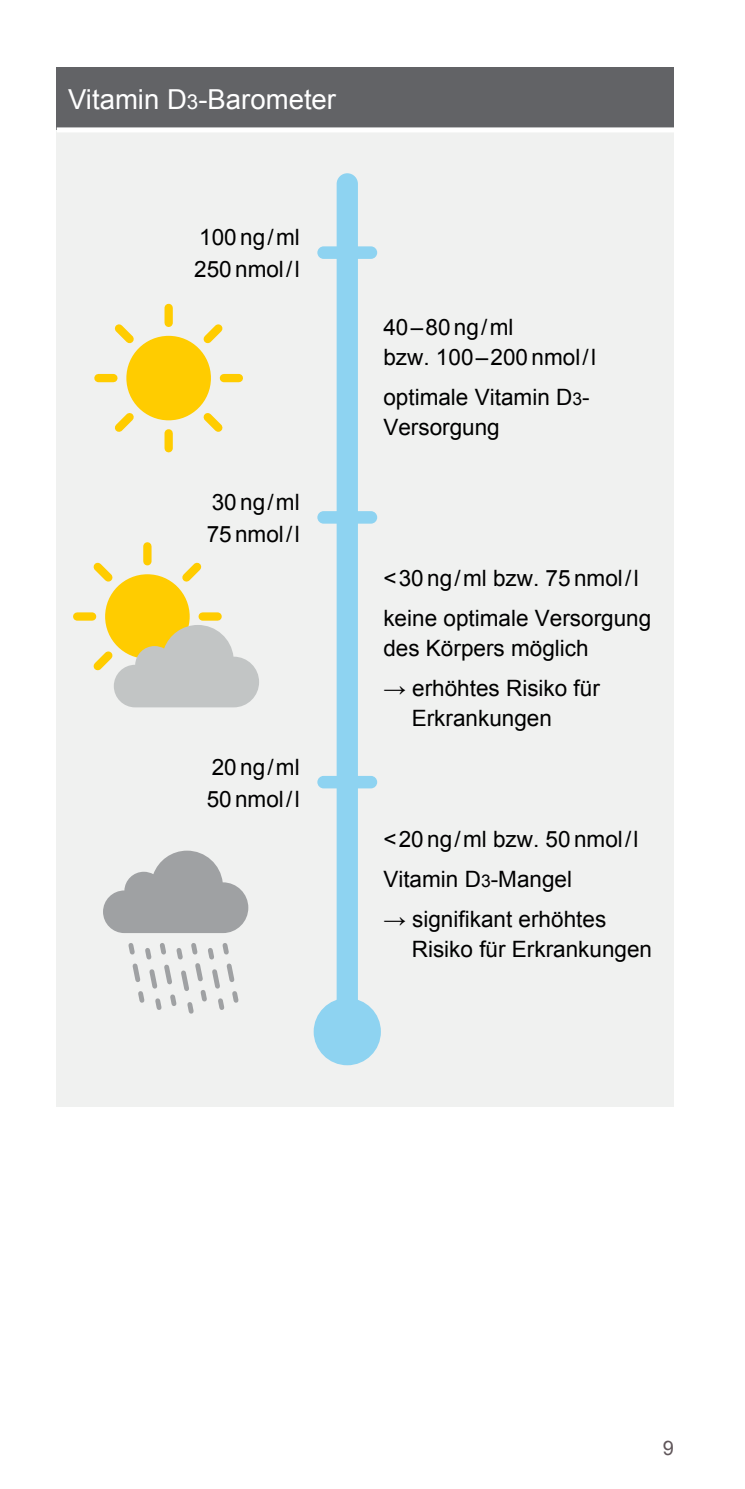
<style>
.page{position:relative;width:745px;height:1489px;background:#fff}
.page>*{position:absolute;margin:0;border:0;box-sizing:border-box;transform-origin:0 0}
.Headline_Balken_11_P{font:27.5px "Arial";color:#fff}
.t1{font:22.5px/30px "Arial";color:#000}
.fliesstext_Laien{font:20px "Arial";color:#60565a}
.s1{font-size:20.5px}
.s2{font-size:17.5px}
</style>
<div class="page">
<div style="left:57px;top:67px;width:616px;height:63px;background:#626366"></div>
<div style="left:57px;top:130px;width:616px;height:976px;background:#f0f1f0"></div>
<div style="left:57px;top:127px;width:616px;height:5px;background:#fff"></div>
<div style="left:126px;top:336px;width:85px;height:84px;background:#fc0;border-radius:50%"></div>
<div style="left:98px;top:374px;width:15px;height:8px;background:#fc0"></div>
<svg style="left:115px;top:405px;width:26px;height:27px"></svg>
<div style="left:164px;top:433px;width:9px;height:15px;background:#fc0"></div>
<svg style="left:196px;top:405px;width:27px;height:27px"></svg>
<div style="left:224px;top:374px;width:15px;height:8px;background:#fc0"></div>
<svg style="left:196px;top:324px;width:27px;height:27px"></svg>
<div style="left:164px;top:308px;width:9px;height:15px;background:#fc0"></div>
<svg style="left:114px;top:324px;width:27px;height:27px"></svg>
<div style="left:105px;top:574px;width:84px;height:84px;background:#fc0;border-radius:50%"></div>
<div style="left:77px;top:612px;width:15px;height:8px;background:#fc0"></div>
<div style="left:202px;top:612px;width:15px;height:8px;background:#fc0"></div>
<svg style="left:175px;top:562px;width:27px;height:27px"></svg>
<div style="left:143px;top:546px;width:8px;height:15px;background:#fc0"></div>
<svg style="left:93px;top:562px;width:27px;height:27px"></svg>
<svg style="left:93px;top:625px;width:166px;height:82px"></svg>
<svg style="left:103px;top:850px;width:145px;height:83px"></svg>
<svg style="left:128px;top:943px;width:111px;height:71px"></svg>
<div style="left:336px;top:173px;width:21px;height:858px;background:#8ed3f1;border-radius:11px"></div>
<div style="left:313px;top:998px;width:67px;height:67px;background:#8ed3f1;border-radius:50%"></div>
<div style="left:317px;top:246px;width:60px;height:13px;background:#8ed3f1;border-radius:6px"></div>
<div style="left:317px;top:511px;width:60px;height:12px;background:#8ed3f1;border-radius:6px"></div>
<div style="left:317px;top:775px;width:60px;height:13px;background:#8ed3f1;border-radius:6px"></div>
<p class="Headline_Balken_11_P" style="left:68px;top:81px;width:269px">Vitamin D<span class="s1">3</span>-Barometer</p>
<p class="t1" style="left:194px;top:221px;width:107px;line-height:32px">100 ng/ml<br>250 nmol/l</p>
<p class="t1" style="left:206px;top:486px;width:94px;line-height:32px">30ng/ml<br>75 nmol/l</p>
<p class="t1" style="left:206px;top:751px;width:94px;line-height:32px">20ng/ml<br>50 nmol/l</p>
<p class="t1" style="left:383px;top:312px;width:214px">40–80ng/ml<br>bzw. 100–200 nmol/l</p>
<p class="t1" style="left:383px;top:382px;width:208px">optimale Vitamin D<span class="s2">3</span>-<br>Versorgung</p>
<p class="t1" style="left:383px;top:558px;width:269px;line-height:40px">&lt;30 ng/ml bzw. 75 nmol/l keine optimale Versorgung</p>
<p class="t1" style="left:383px;top:633px;width:207px">des Körpers möglich</p>
<p class="t1" style="left:411px;top:673px;width:189px;text-indent:-28px">→ erhöhtes Risiko für<br>Erkrankungen</p>
<p class="t1" style="left:383px;top:819px;width:256px;line-height:40px">&lt;20 ng/ml bzw. 50 nmol/l<br>Vitamin D<span class="s2">3</span>-Mangel</p>
<p class="t1" style="left:411px;top:904px;width:242px;text-indent:-28px">→ signifikant erhöhtes<br>Risiko für Erkrankungen</p>
<p class="fliesstext_Laien" style="left:662px;top:1434px;width:13px">9</p>
</div>
